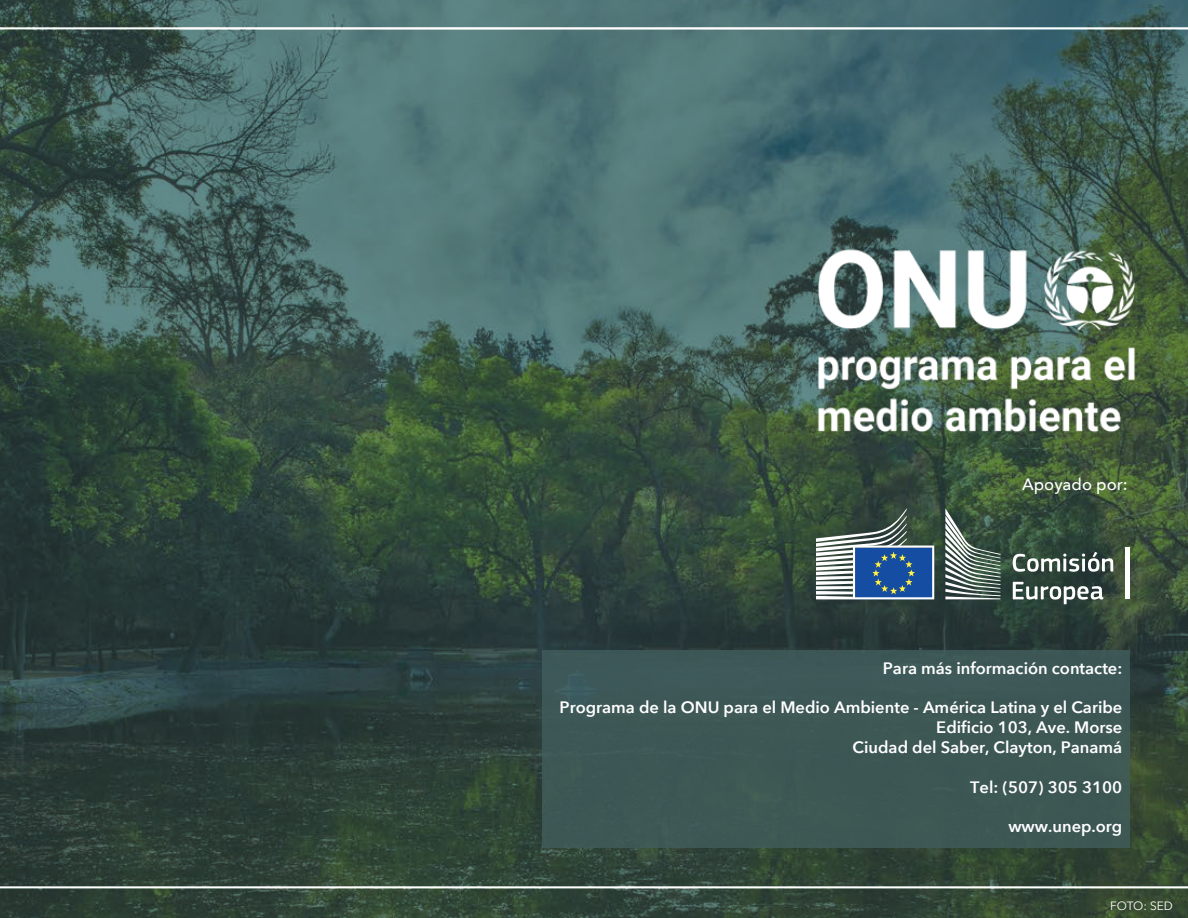
<style>
.page{position:relative;width:1188px;height:918px;background:#fff}
.page>*{position:absolute;margin:0;border:0;box-sizing:border-box;transform-origin:0 0}
.t1{font:600 16.5px/19.8px "Avenir Next";color:#fff;text-align:right}
.t2{font:500 16.5px "Avenir Next";color:#fff}
.t3{font:12px "Avenir Next";color:#fff}
</style>
<div class="page">
<img style="left:1px;top:0;width:1187px;height:918px">
<img style="left:780px;top:142px;width:394px;height:394px">
<div style="left:542px;top:650px;width:588px;height:197px;background:#3d5755"></div>
<hr style="left:1126px;top:548px;width:4px;height:51px;background:#fff">
<svg style="left:945px;top:509px;width:56px;height:90px;background:#6a7b71"></svg>
<svg style="left:1013px;top:582px;width:91px;height:22px"></svg>
<svg style="left:1013px;top:552px;width:100px;height:20px"></svg>
<svg style="left:816px;top:508px;width:118px;height:91px;background:#597487"></svg>
<p class="t2" style="left:1022px;top:474px;width:107px">Apoyado por:</p>
<p class="t1" style="left:883px;top:659px;width:241px">Para más información contacte:</p>
<p class="t1" style="left:560px;top:698px;width:564px">Programa de la ONU para el Medio Ambiente - América Latina y el Caribe<br>Edificio 103, Ave. Morse<br>Ciudad del Saber, Clayton, Panamá</p>
<p class="t1" style="left:970px;top:778px;width:154px">Tel: (507) 305 3100</p>
<p class="t1" style="left:1008px;top:817px;width:115px">www.unep.org</p>
<p class="t3" style="left:1110px;top:898px;width:64px">FOTO: SED</p>
</div>
